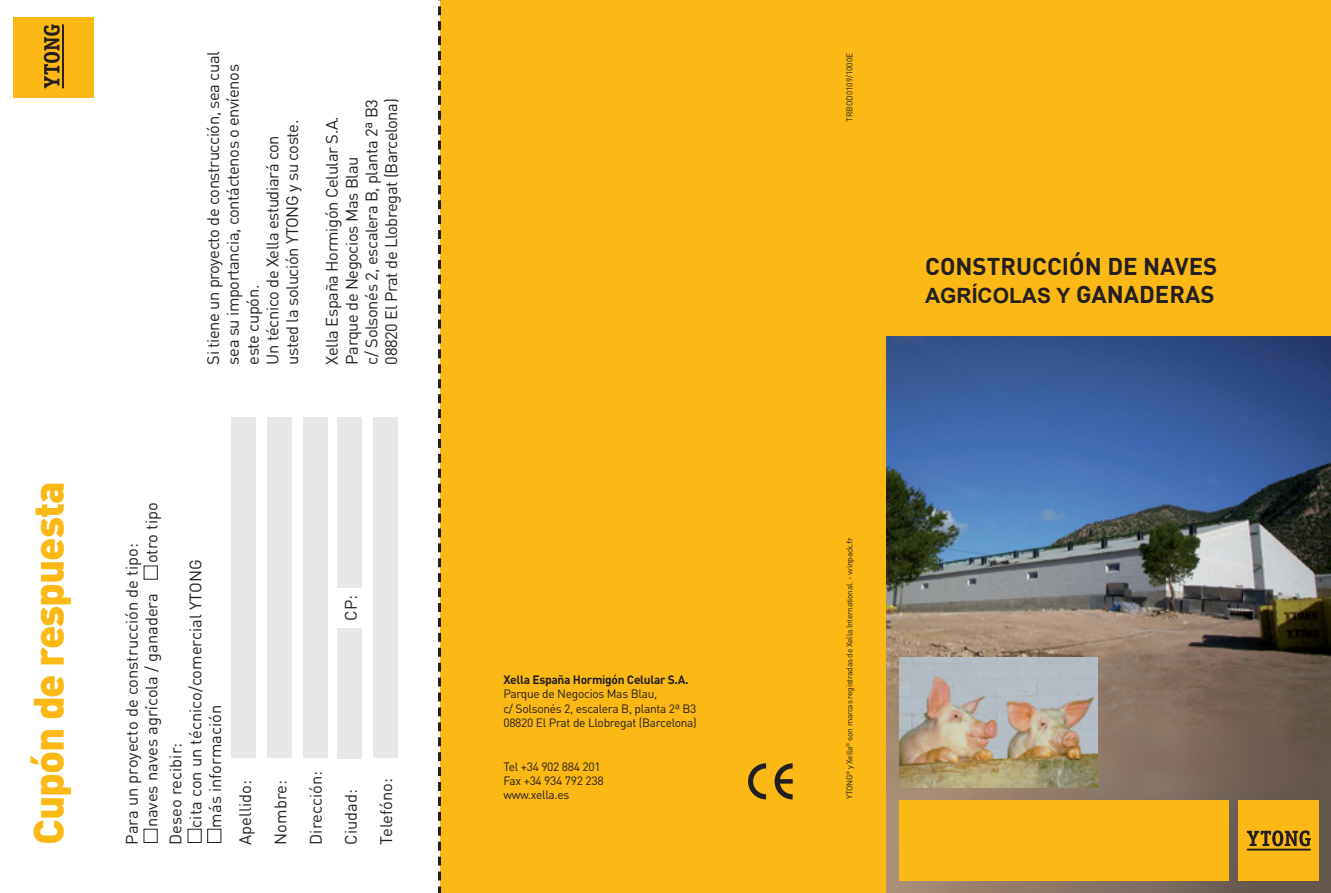
<style>
.page{position:relative;width:1331px;height:893px;background:#fff}
.page>*{position:absolute;margin:0;border:0;box-sizing:border-box;transform-origin:0 0}
.t1{font:900 42px "DIN";letter-spacing:-.025em;color:#fcb814}
.t2{font:700 24px "DIN";color:#231f20}
.t3{font:700 21px "Arial";color:#231f20}
.t4{font:16.5px/19.8px "DIN";letter-spacing:-.025em;color:#231f20}
.t5{font:16.5px/19.8px "DIN";color:#231f20}
.t6{font:12px/14.4px "DIN";letter-spacing:-.025em;color:#231f20}
.t7{font:700 12px "DIN";letter-spacing:-.025em;color:#231f20}
.t8{font:8.25px "DIN";letter-spacing:-.025em;color:#231f20}
.t9{font:8.25px "DIN";color:#231f20}
.s1{color:#fff}
.s2{font-family:"European Pi Three";color:#fff}
.s3{font-family:"DIN";font-size:24px}
.s4{font-family:"Skia"}
</style>
<div class="page">
<div style="left:440px;top:0;width:464px;height:893px;background:#fcb814"></div>
<img style="left:887px;top:336px;width:444px;height:557px">
<div style="left:887px;top:0;width:444px;height:336px;background:#fcb814"></div>
<div style="left:232px;top:418px;width:24px;height:340px;background:#e6e7e9"></div>
<div style="left:267px;top:418px;width:25px;height:340px;background:#e6e7e9"></div>
<div style="left:303px;top:418px;width:25px;height:340px;background:#e6e7e9"></div>
<div style="left:337px;top:628px;width:25px;height:130px;background:#e6e7e9"></div>
<div style="left:373px;top:418px;width:24px;height:340px;background:#e6e7e9"></div>
<div style="left:337px;top:418px;width:25px;height:170px;background:#e6e7e9"></div>
<svg style="left:438px;top:0;width:3px;height:893px"></svg>
<div style="left:1238px;top:800px;width:80px;height:80px;background:#fcb814"></div>
<svg style="left:1247px;top:830px;width:64px;height:16px"></svg>
<hr style="left:1247px;top:849px;width:64px;height:2px;background:#231f20">
<div style="left:899px;top:800px;width:330px;height:80px;background:#fcb814"></div>
<img style="left:900px;top:657px;width:197px;height:131px">
<div style="left:14px;top:17px;width:80px;height:80px;background:#fcb814"></div>
<svg style="left:44px;top:24px;width:16px;height:64px"></svg>
<hr style="left:62px;top:24px;width:2px;height:64px;background:#231f20">
<svg style="left:748px;top:763px;width:18px;height:36px"></svg>
<svg style="left:774px;top:763px;width:19px;height:36px"></svg>
<div style="left:144px;top:829px;width:14px;height:14px;border:1px solid #231f20"></div>
<div style="left:144px;top:566px;width:14px;height:14px;border:1px solid #231f20"></div>
<div style="left:188px;top:829px;width:14px;height:14px;border:1px solid #231f20"></div>
<div style="left:207px;top:829px;width:14px;height:14px;border:1px solid #231f20"></div>
<h1 class="t1" style="left:20px;top:845px;width:364px;rotate:-90deg">Cupón de respuesta</h1>
<p class="t4" style="left:203px;top:365px;width:315px;rotate:-90deg">Si tiene un proyecto de construcción, sea cual sea su importancia, contáctenos o envíenos este cupón.<br>Un técnico de Xella estudiará con<br>usted la solución YTONG y su coste.</p>
<p class="t4" style="left:322px;top:365px;width:267px;rotate:-90deg">Xella España Hormigón Celular S.A.<br>Parque de Negocios Mas Blau<br>c/ Solsonés 2, escalera B, planta 2ª B3<br>08820 El Prat de Llobregat (Barcelona)</p>
<p class="t5" style="left:122px;top:845px;width:344px;rotate:-90deg">Para un proyecto de construcción de tipo:<br><span class="s1">l</span> naves naves agrícola / ganadera <span class="s1">L</span> otro tipo</p>
<p class="t5" style="left:165px;top:845px;width:287px;rotate:-90deg">Deseo recibir:<br><span class="s2">L</span> cita con un técnico/comercial YTONG<br><span class="s2">L</span> más información</p>
<p class="t4" style="left:341px;top:621px;width:27px;rotate:-90deg">CP:</p>
<p class="t5" style="left:227px;top:845px;width:75px;line-height:35.2px;rotate:-90deg">Apellido:<br>Nombre:<br>Dirección:<br>Ciudad:</p>
<p class="t5" style="left:376px;top:845px;width:68px;rotate:-90deg">Telefóno:</p>
<p class="t7" style="left:503px;top:672px;width:187px">Xella España Hormigón Celular S.A.</p>
<p class="t6" style="left:503px;top:687px;width:195px">Parque de Negocios Mas Blau,<br>c/ Solsonés 2, escalera B, planta 2ª B3<br>08820 El Prat de Llobregat (Barcelona)</p>
<p class="t6" style="left:503px;top:759px;width:102px">Tel +34 902 884 201<br>Fax +34 934 792 238 www.xella.es</p>
<p class="t9" style="left:844px;top:122px;width:70px;rotate:-90deg">TRBOD0109/1000E</p>
<h2 class="t2" style="left:925px;top:250px;width:294px">CONSTRUCCIÓN DE NAVES</h2>
<p class="t3" style="left:925px;top:284px;width:291px">AGRÍCOLAS Y <span class="s3">GANADERAS</span></p>
<p class="t8" style="left:844px;top:799px;width:263px;rotate:-90deg">YTONG<sup>®</sup> y Xella<sup>®</sup> son marcas registradas de Xella International. - <span class="s4">winpack.fr</span></p>
</div>
